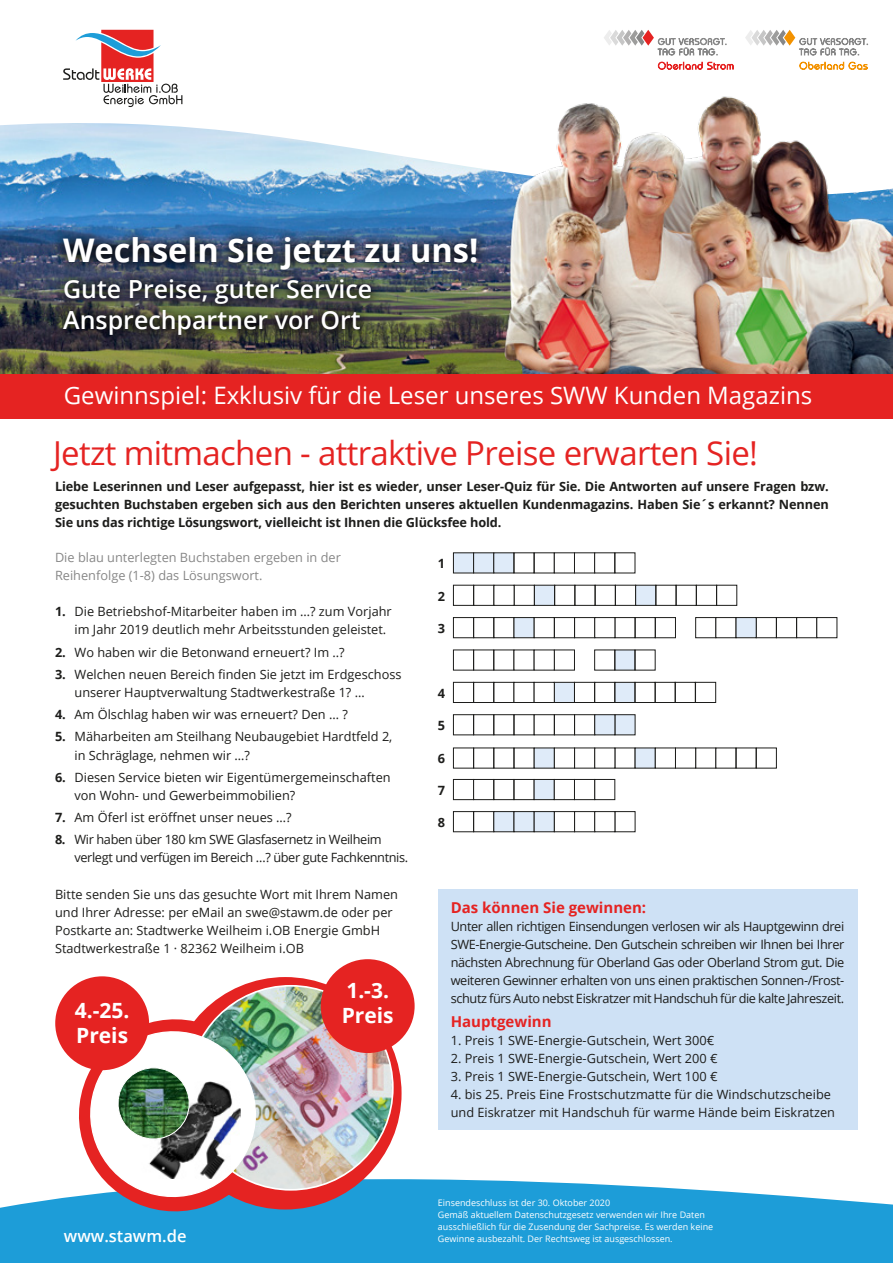
<style>
.page{position:relative;width:893px;height:1263px;background:#fff}
.page>*{position:absolute;margin:0;border:0;box-sizing:border-box;transform-origin:0 0}
.t1{font:33px "Open Sans";letter-spacing:-.02em;color:#e52322}
.t2{font:700 32.55px "Open Sans";color:#fff}
.t3{font:600 24.9px/31.2px "Open Sans";color:#fff}
.t4{font:24px "Open Sans";color:#fff}
.t5{font:700 21px "Open Sans";color:#fff}
.t6{font:600 16.5px "Open Sans";color:#fff}
.t7{font:700 15px "Open Sans";color:#e52322}
.t8{font:12.75px/18px "Open Sans";color:#1d1d1b}
.t9{font:700 12.75px/18px "Open Sans";letter-spacing:-.01em;color:#1d1d1b;text-align:justify}
.t10{font:12.75px/18px "Open Sans";letter-spacing:-.03em;color:#1d1d1b}
.t11{font:12.75px/18px "Open Sans";color:#878787}
.t12{font:9px/12px "Open Sans";color:#fff}
.s1{font-weight:700}
</style>
<div class="page">
<div style="left:438px;top:889px;width:419px;height:241px;background:#cee1f5"></div>
<svg style="left:0;top:1179px;width:893px;height:84px;background:#33a6db"></svg>
<img style="left:0;top:197px;width:479px;height:177px">
<svg style="left:0;top:95px;width:479px;height:102px"></svg>
<img style="left:479px;top:96px;width:414px;height:278px">
<img style="left:52px;top:225px;width:437px;height:121px">
<svg style="left:63px;top:30px;width:119px;height:77px"></svg>
<svg style="left:745px;top:30px;width:123px;height:40px"></svg>
<svg style="left:604px;top:30px;width:130px;height:40px"></svg>
<div style="left:0;top:374px;width:893px;height:44px;background:#e52322"></div>
<svg style="left:695px;top:617px;width:142px;height:21px"></svg>
<svg style="left:453px;top:617px;width:223px;height:21px"></svg>
<svg style="left:453px;top:553px;width:182px;height:20px"></svg>
<svg style="left:453px;top:585px;width:284px;height:21px"></svg>
<svg style="left:453px;top:650px;width:122px;height:20px"></svg>
<svg style="left:594px;top:650px;width:61px;height:20px"></svg>
<svg style="left:453px;top:682px;width:263px;height:21px"></svg>
<svg style="left:453px;top:714px;width:182px;height:21px"></svg>
<svg style="left:453px;top:811px;width:182px;height:21px"></svg>
<svg style="left:453px;top:748px;width:324px;height:20px"></svg>
<svg style="left:453px;top:779px;width:162px;height:21px"></svg>
<svg style="left:66px;top:1006px;width:218px;height:218px;fill:#1d9dd8"></svg>
<div style="left:169px;top:977px;width:233px;height:232px;background:#e52322;border-radius:50%"></div>
<img style="left:189px;top:986px;width:204px;height:204px;border-radius:102px">
<div style="left:321px;top:959px;width:94px;height:94px;background:#e52322;border-radius:50%"></div>
<div style="left:55px;top:976px;width:94px;height:94px;background:#e52322;border-radius:50%"></div>
<img style="left:78px;top:1019px;width:189px;height:190px">
<h2 class="t2" style="left:63px;top:227px;width:417px">Wechseln Sie jetzt zu uns!</h2>
<h3 class="t3" style="left:63px;top:273px;width:310px">Gute Preise, guter Service<br>Ansprechpartner vor Ort</h3>
<h3 class="t4" style="left:64px;top:379px;width:750px">Gewinnspiel: Exklusiv für die Leser unseres SWW Kunden Magazins</h3>
<h1 class="t1" style="left:53px;top:431px;width:706px">Jetzt mitmachen - attraktive Preise erwarten Sie!</h1>
<p class="t9" style="left:55px;top:477px;width:775px">Liebe Leserinnen und Leser aufgepasst, hier ist es wieder, unser Leser-Quiz für Sie. Die Antworten auf unsere Fragen bzw. gesuchten Buchstaben ergeben sich aus den Berichten unseres aktuellen Kundenmagazins. Haben Sie´s erkannt? Nennen Sie uns das richtige Lösungswort, vielleicht ist Ihnen die Glücksfee hold.</p>
<p class="t11" style="left:55px;top:548px;width:287px">Die blau unterlegten Buchstaben ergeben in der<br>Reihenfolge (1-8) das Lösungswort.</p>
<p class="t8" style="left:75px;top:602px;width:319px;text-indent:-19px"><span class="s1">1.</span> Die Betriebshof-Mitarbeiter haben im …? zum Vorjahr im Jahr 2019 deutlich mehr Arbeitsstunden geleistet.</p>
<p class="t8" style="left:55px;top:643px;width:291px"><span class="s1">2.</span> Wo haben wir die Betonwand erneuert? Im ..?</p>
<p class="t8" style="left:75px;top:665px;width:329px;text-indent:-19px"><span class="s1">3.</span> Welchen neuen Bereich finden Sie jetzt im Erdgeschoss unserer Hauptverwaltung Stadtwerkestraße 1? …</p>
<p class="t8" style="left:55px;top:705px;width:294px"><span class="s1">4.</span> Am Ölschlag haben wir was erneuert? Den … ?</p>
<p class="t8" style="left:75px;top:727px;width:319px;text-indent:-19px"><span class="s1">5.</span> Mäharbeiten am Steilhang Neubaugebiet Hardtfeld 2, in Schräglage, nehmen wir …?</p>
<p class="t8" style="left:75px;top:768px;width:318px;text-indent:-19px"><span class="s1">6.</span> Diesen Service bieten wir Eigentümergemeinschaften von Wohn- und Gewerbeimmobilien?</p>
<p class="t8" style="left:55px;top:808px;width:238px"><span class="s1">7.</span> Am Öferl ist eröffnet unser neues …?</p>
<p class="t10" style="left:75px;top:830px;width:335px;text-indent:-19px"><span class="s1">8.</span> Wir haben über 180 km SWE Glasfasernetz in Weilheim verlegt und verfügen im Bereich …? über gute Fachkenntnis.</p>
<p class="t8" style="left:55px;top:885px;width:344px">Bitte senden Sie uns das gesuchte Wort mit Ihrem Namen und Ihrer Adresse: per eMail an swe@stawm.de oder per Postkarte an: Stadtwerke Weilheim i.OB Energie GmbH Stadtwerkestraße 1 · 82362 Weilheim i.OB</p>
<h3 class="t5" style="left:346px;top:975px;width:44px">1.-3.</h3>
<h3 class="t5" style="left:75px;top:995px;width:56px">4.-25.</h3>
<h3 class="t5" style="left:342px;top:1001px;width:53px">Preis</h3>
<h3 class="t5" style="left:76px;top:1020px;width:53px">Preis</h3>
<p class="t9" style="left:438px;top:554px;width:9px">1</p>
<p class="t9" style="left:438px;top:587px;width:9px">2</p>
<p class="t9" style="left:438px;top:619px;width:9px">3</p>
<p class="t9" style="left:438px;top:684px;width:9px">4</p>
<p class="t9" style="left:438px;top:716px;width:9px">5</p>
<p class="t9" style="left:438px;top:749px;width:9px">6</p>
<p class="t9" style="left:438px;top:781px;width:9px">7</p>
<p class="t9" style="left:438px;top:813px;width:9px">8</p>
<p class="t7" style="left:451px;top:897px;width:197px">Das können Sie gewinnen:</p>
<p class="t8" style="left:451px;top:917px;width:395px;text-align:justify">Unter allen richtigen Einsendungen verlosen wir als Hauptgewinn drei SWE-Energie-Gutscheine. Den Gutschein schreiben wir Ihnen bei Ihrer nächsten Abrechnung für Oberland Gas oder Oberland Strom gut. Die weiteren Gewinner erhalten von uns einen praktischen Sonnen-/Frost&shy;schutz fürs Auto nebst Eiskratzer mit Handschuh für die kalte Jahreszeit.</p>
<p class="t7" style="left:451px;top:1011px;width:102px">Hauptgewinn</p>
<p class="t8" style="left:451px;top:1031px;width:265px">1. Preis 1 SWE-Energie-Gutschein, Wert 300€</p>
<p class="t8" style="left:451px;top:1049px;width:268px">2. Preis 1 SWE-Energie-Gutschein, Wert 200 €</p>
<p class="t8" style="left:451px;top:1067px;width:268px">3. Preis 1 SWE-Energie-Gutschein, Wert 100 €</p>
<p class="t8" style="left:451px;top:1085px;width:386px">4. bis 25. Preis Eine Frostschutzmatte für die Windschutzscheibe und Eiskratzer mit Handschuh für warme Hände beim Eiskratzen</p>
<p class="t6" style="left:64px;top:1224px;width:124px">www.stawm.de</p>
<p class="t12" style="left:438px;top:1196px;width:277px">Einsendeschluss ist der 30. Oktober 2020<br>Gemäß aktuellem Datenschutzgesetz verwenden wir Ihre Daten ausschließlich für die Zusendung der Sachpreise. Es werden keine Gewinne ausbezahlt. Der Rechtsweg ist ausgeschlossen.</p>
</div>
